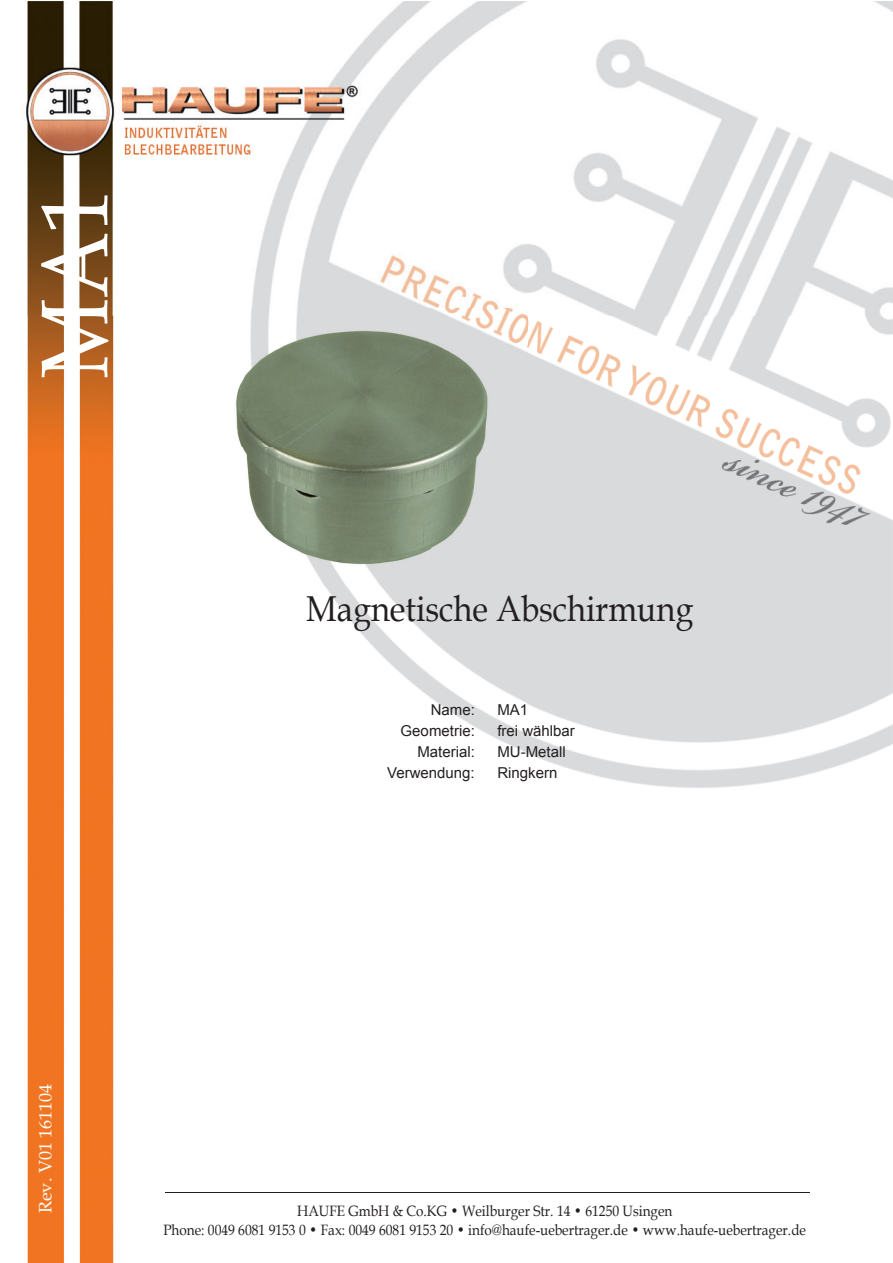
<style>
.page{position:relative;width:893px;height:1263px;background:#fff}
.page>*{position:absolute;margin:0;border:0;box-sizing:border-box;transform-origin:0 0}
.t1{font:94.8px "Book Antiqua";color:#fff;scale:.9 1}
.t2{font:36px "Book Antiqua";color:#231f20;scale:.9 1}
.t3{font:18px "Book Antiqua";color:#fff}
.t4{font:15px/18px "Book Antiqua";color:#231f20;text-align:center;scale:.9 1}
.t5{font:15px "Arial";color:#231f20}
</style>
<div class="page">
<img style="left:26px;top:1px;width:867px;height:315px">
<img style="left:27px;top:316px;width:139px;height:947px">
<img style="left:526px;top:316px;width:367px;height:472px">
<img style="left:326px;top:588px;width:200px;height:164px">
<hr style="left:166px;top:1192px;width:644px;height:1px;background:#231f20">
<img style="left:186px;top:308px;width:341px;height:280px">
<h1 class="t1" style="left:9px;top:379px;width:212px;rotate:-90deg">MA1</h1>
<h2 class="t2" style="left:306px;top:583px;width:432px">Magnetische Abschirmung</h2>
<p class="t5" style="left:431px;top:700px;width:46px">Name:</p>
<p class="t5" style="left:497px;top:700px;width:32px">MA1</p>
<p class="t5" style="left:401px;top:721px;width:76px">Geometrie:</p>
<p class="t5" style="left:497px;top:721px;width:79px">frei wählbar</p>
<p class="t5" style="left:417px;top:742px;width:59px">Material:</p>
<p class="t5" style="left:497px;top:742px;width:70px">MU-Metall</p>
<p class="t5" style="left:387px;top:763px;width:89px">Verwendung:</p>
<p class="t5" style="left:497px;top:763px;width:62px">Ringkern</p>
<p class="t3" style="left:33px;top:1213px;width:131px;rotate:-90deg">Rev. V01 161104</p>
<p class="t4" style="left:163px;top:1202px;width:715px">HAUFE GmbH &amp; Co.KG • Weilburger Str. 14 • 61250 Usingen<br>Phone: 0049 6081 9153 0 • Fax: 0049 6081 9153 20 • info@haufe-uebertrager.de • www.haufe-uebertrager.de</p>
</div>
